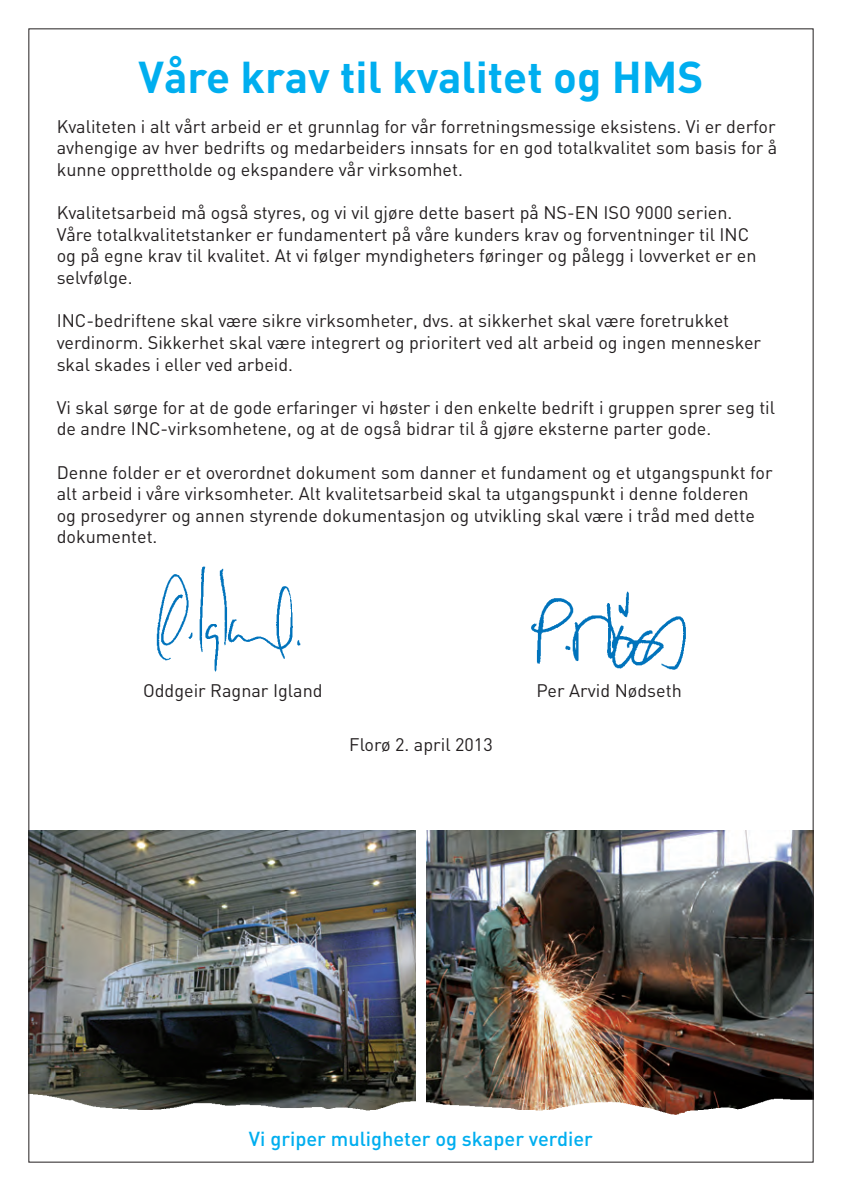
<style>
.page{position:relative;width:842px;height:1191px;background:#fff}
.page>*{position:absolute;margin:0;border:0;box-sizing:border-box;transform-origin:0 0}
.t1{font:700 44px "DIN";color:#00aeef}
.t2{font:500 20px "DIN";color:#00aeef}
.t3{font:18px/21.6px "DIN";color:#231f20}
</style>
<div class="page">
<img style="left:30px;top:831px;width:385px;height:261px">
<img style="left:427px;top:831px;width:385px;height:261px">
<img style="left:30px;top:1092px;width:782px;height:23px">
<img style="left:156px;top:566px;width:145px;height:106px">
<img style="left:531px;top:591px;width:155px;height:79px">
<h1 class="t1" style="left:138px;top:47px;width:566px">Våre krav til kvalitet og HMS</h1>
<p class="t3" style="left:57px;top:116px;width:722px;text-align:justify">Kvaliteten i alt vårt arbeid er et grunnlag for vår forretningsmessige eksistens. Vi er derfor avhengige av hver bedrifts og medarbeiders innsats for en god totalkvalitet som basis for å kunne opprettholde og ekspandere vår virksomhet.</p>
<p class="t3" style="left:57px;top:202px;width:701px">Kvalitetsarbeid må også styres, og vi vil gjøre dette basert på NS-EN ISO 9000 serien.<br>Våre totalkvalitetstanker er fundamentert på våre kunders krav og forventninger til INC og på egne krav til kvalitet. At vi følger myndigheters føringer og pålegg i lovverket er en selvfølge.</p>
<p class="t3" style="left:57px;top:310px;width:706px">INC-bedriftene skal være sikre virksomheter, dvs. at sikkerhet skal være foretrukket verdinorm. Sikkerhet skal være integrert og prioritert ved alt arbeid og ingen mennesker skal skades i eller ved arbeid.</p>
<p class="t3" style="left:57px;top:397px;width:720px">Vi skal sørge for at de gode erfaringer vi høster i den enkelte bedrift i gruppen sprer seg til de andre INC-virksomhetene, og at de også bidrar til å gjøre eksterne parter gode.</p>
<p class="t3" style="left:57px;top:461px;width:717px">Denne folder er et overordnet dokument som danner et fundament og et utgangspunkt for alt arbeid i våre virksomheter. Alt kvalitetsarbeid skal ta utgangspunkt i denne folderen<br>og prosedyrer og annen styrende dokumentasjon og utvikling skal være i tråd med dette dokumentet.</p>
<p class="t3" style="left:143px;top:680px;width:181px">Oddgeir Ragnar Igland</p>
<p class="t3" style="left:536px;top:680px;width:147px">Per Arvid Nødseth</p>
<p class="t3" style="left:349px;top:734px;width:145px">Florø 2. april 2013</p>
<p class="t2" style="left:249px;top:1125px;width:345px">Vi griper muligheter og skaper verdier</p>
</div>
